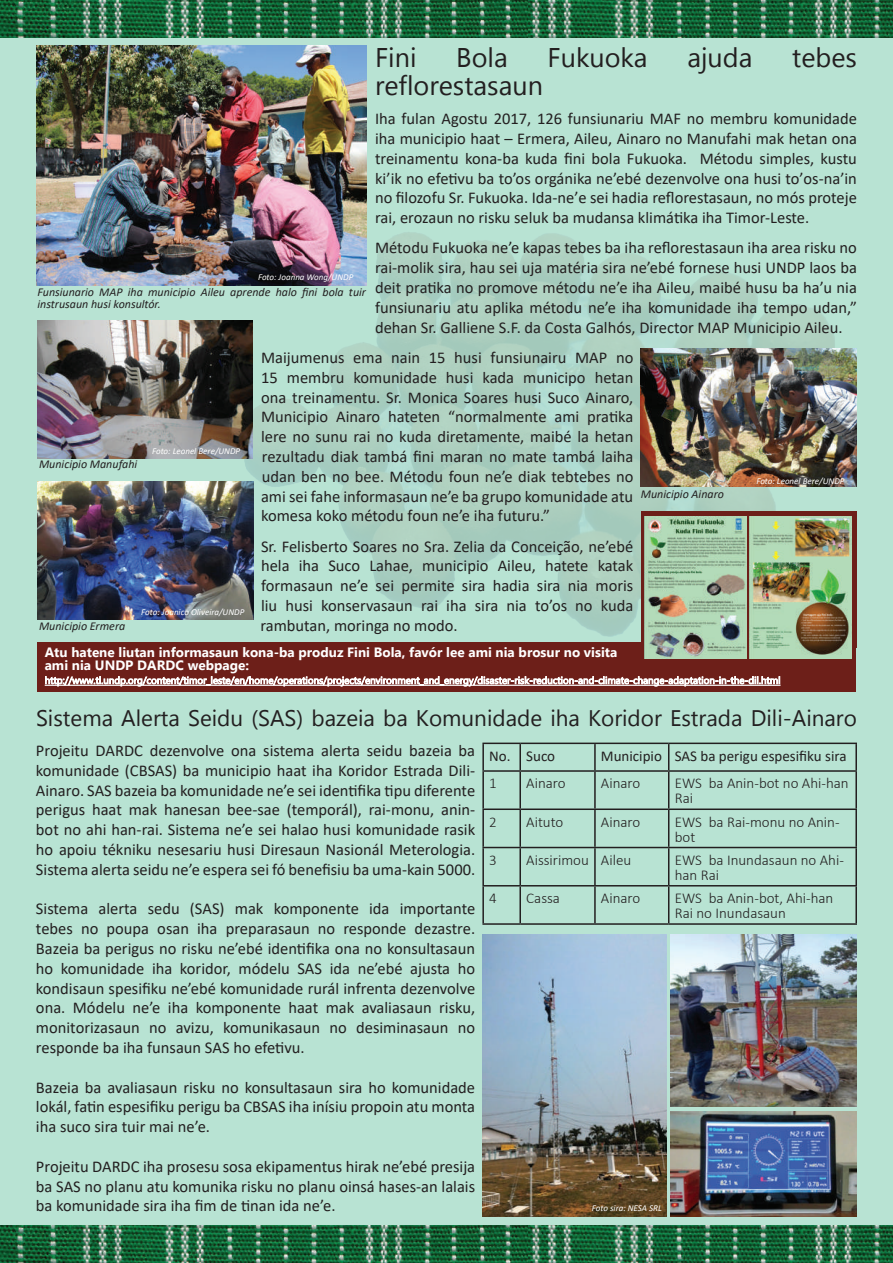
<style>
.page{position:relative;width:893px;height:1263px;background:#b8e3d3}
.page>*{position:absolute;margin:0;border:0;box-sizing:border-box;transform-origin:0 0}
.t1{font:27px "Microsoft Tai Le";color:#231f20}
.t2{font:22.5px "Microsoft Tai Le";color:#231f20}
.t3{font:16.5px/19.8px "Calibri";color:#231f20;text-align:justify}
.t4{font:300 15px/15px "Calibri";color:#231f20}
.t5{font:15px "Calibri";color:#231f20}
.t6{font:700 13.5px/13.5px "Microsoft Tai Le";color:#fff}
.t7{font:italic 12px/12px "Calibri";color:#231f20}
.t8{font:italic 9px "Calibri";color:#fff}
</style>
<div class="page">
<img style="left:0;top:0;width:528px;height:37px">
<img style="left:528px;top:0;width:365px;height:37px">
<img style="left:0;top:1225px;width:528px;height:38px">
<img style="left:528px;top:1225px;width:365px;height:38px">
<img style="left:36px;top:135px;width:820px;height:553px">
<hr style="left:482px;top:742px;width:38px;height:2px;background:#231f20">
<hr style="left:482px;top:744px;width:2px;height:26px;background:#231f20">
<hr style="left:520px;top:742px;width:75px;height:2px;background:#231f20">
<hr style="left:519px;top:744px;width:2px;height:26px;background:#231f20">
<hr style="left:595px;top:742px;width:74px;height:2px;background:#231f20">
<hr style="left:594px;top:744px;width:2px;height:26px;background:#231f20">
<hr style="left:669px;top:742px;width:188px;height:2px;background:#231f20">
<svg style="left:668px;top:744px;width:1px;height:26px"></svg>
<hr style="left:855px;top:744px;width:2px;height:26px;background:#231f20">
<hr style="left:482px;top:770px;width:38px;height:2px;background:#231f20">
<hr style="left:482px;top:772px;width:2px;height:36px;background:#231f20">
<hr style="left:520px;top:770px;width:75px;height:2px;background:#231f20">
<hr style="left:519px;top:772px;width:2px;height:36px;background:#231f20">
<hr style="left:595px;top:770px;width:74px;height:2px;background:#231f20">
<hr style="left:594px;top:772px;width:2px;height:36px;background:#231f20">
<hr style="left:669px;top:770px;width:188px;height:2px;background:#231f20">
<hr style="left:668px;top:772px;width:1px;height:36px;background:#231f20">
<hr style="left:855px;top:772px;width:2px;height:36px;background:#231f20">
<hr style="left:482px;top:808px;width:38px;height:2px;background:#231f20">
<hr style="left:482px;top:810px;width:2px;height:37px;background:#231f20">
<hr style="left:520px;top:808px;width:75px;height:2px;background:#231f20">
<hr style="left:519px;top:810px;width:2px;height:37px;background:#231f20">
<hr style="left:595px;top:808px;width:74px;height:2px;background:#231f20">
<hr style="left:594px;top:810px;width:2px;height:37px;background:#231f20">
<hr style="left:669px;top:808px;width:188px;height:2px;background:#231f20">
<hr style="left:668px;top:810px;width:1px;height:37px;background:#231f20">
<hr style="left:855px;top:810px;width:2px;height:37px;background:#231f20">
<hr style="left:482px;top:847px;width:38px;height:1px;background:#231f20">
<hr style="left:482px;top:848px;width:2px;height:37px;background:#231f20">
<hr style="left:520px;top:847px;width:75px;height:1px;background:#231f20">
<hr style="left:519px;top:848px;width:2px;height:37px;background:#231f20">
<hr style="left:595px;top:847px;width:74px;height:1px;background:#231f20">
<hr style="left:594px;top:848px;width:2px;height:37px;background:#231f20">
<hr style="left:669px;top:847px;width:188px;height:1px;background:#231f20">
<hr style="left:668px;top:848px;width:1px;height:37px;background:#231f20">
<hr style="left:855px;top:848px;width:2px;height:37px;background:#231f20">
<hr style="left:482px;top:885px;width:38px;height:1px;background:#231f20">
<hr style="left:482px;top:886px;width:2px;height:37px;background:#231f20">
<hr style="left:520px;top:885px;width:75px;height:1px;background:#231f20">
<hr style="left:519px;top:886px;width:2px;height:37px;background:#231f20">
<hr style="left:595px;top:885px;width:74px;height:1px;background:#231f20">
<hr style="left:594px;top:886px;width:2px;height:37px;background:#231f20">
<hr style="left:669px;top:885px;width:188px;height:1px;background:#231f20">
<hr style="left:668px;top:886px;width:1px;height:37px;background:#231f20">
<hr style="left:855px;top:886px;width:2px;height:37px;background:#231f20">
<hr style="left:482px;top:923px;width:38px;height:2px;background:#231f20">
<hr style="left:520px;top:923px;width:75px;height:2px;background:#231f20">
<hr style="left:595px;top:923px;width:74px;height:2px;background:#231f20">
<hr style="left:669px;top:923px;width:188px;height:2px;background:#231f20">
<img style="left:482px;top:934px;width:184px;height:282px">
<img style="left:670px;top:1111px;width:187px;height:105px">
<img style="left:670px;top:935px;width:187px;height:171px">
<img style="left:36px;top:45px;width:330px;height:240px">
<img style="left:38px;top:481px;width:216px;height:138px">
<div style="left:38px;top:643px;width:818px;height:49px;background:#6d1f19"></div>
<svg style="left:45px;top:676px;width:735px;height:11px"></svg>
<img style="left:38px;top:321px;width:214px;height:137px">
<img style="left:641px;top:348px;width:216px;height:138px">
<div style="left:641px;top:512px;width:215px;height:136px;background:#6d1f19"></div>
<img style="left:645px;top:516px;width:102px;height:143px">
<img style="left:749px;top:516px;width:103px;height:143px">
<h1 class="t1" style="left:375px;top:42px;width:43px">Fini</h1>
<h1 class="t1" style="left:456px;top:42px;width:53px">Bola</h1>
<h1 class="t1" style="left:547px;top:42px;width:102px">Fukuoka</h1>
<h1 class="t1" style="left:687px;top:42px;width:67px">ajuda</h1>
<h1 class="t1" style="left:792px;top:42px;width:66px">tebes</h1>
<h1 class="t1" style="left:375px;top:70px;width:169px">reflorestasaun</h1>
<p class="t3" style="left:375px;top:108px;width:483px">Iha fulan Agostu 2017, 126 funsiunariu MAF no membru komunidade iha municipio haat – Ermera, Aileu, Ainaro no Manufahi mak hetan ona treinamentu kona-ba kuda fini bola Fukuoka. Métodu simples, kustu ki’ik no efetivu ba to’os orgánika ne’ebé dezenvolve ona husi toʼos-naʼin no filozofu Sr. Fukuoka. Ida-neʼe sei hadia reflorestasaun, no mós proteje rai, erozaun no risku seluk ba mudansa klimátika iha Timor-Leste.</p>
<p class="t3" style="left:375px;top:238px;width:483px">Métodu Fukuoka ne’e kapas tebes ba iha reflorestasaun iha area risku no rai-molik sira, hau sei uja matéria sira ne’ebé fornese husi UNDP laos ba deit pratika no promove métodu ne’e iha Aileu, maibé husu ba ha’u nia funsiunariu atu aplika métodu ne’e iha komunidade iha tempo udan,” dehan Sr. Galliene S.F. da Costa Galhós, Director MAP Municipio Aileu.</p>
<p class="t3" style="left:261px;top:347px;width:374px">Maijumenus ema nain 15 husi funsiunairu MAP no 15 membru komunidade husi kada municipo hetan ona treinamentu. Sr. Monica Soares husi Suco Ainaro, Municipio Ainaro hateten “normalmente ami pratika lere no sunu rai no kuda diretamente, maibé la hetan rezultadu diak tambá fini maran no mate tambá laiha udan ben no bee. Métodu foun ne’e diak tebtebes no ami sei fahe informasaun ne’e ba grupo komunidade atu komesa koko métodu foun ne’e iha futuru.”</p>
<p class="t3" style="left:260px;top:536px;width:374px">Sr. Felisberto Soares no Sra. Zelia da Conceição, ne’ebé hela iha Suco Lahae, municipio Aileu, hatete katak formasaun ne’e sei permite sira hadia sira nia moris liu husi konservasaun rai iha sira nia to’os no kuda rambutan, moringa no modo.</p>
<p class="t8" style="left:258px;top:270px;width:97px">Foto: Joanna Wong/UNDP</p>
<p class="t7" style="left:38px;top:286px;width:330px">Funsiunario MAP iha municipio Aileu aprende halo fini bola tuir instrusaun husi konsultór.</p>
<p class="t8" style="left:152px;top:444px;width:90px">Foto: Leonel Bere/UNDP</p>
<p class="t7" style="left:39px;top:458px;width:100px">Municipio Manufahi</p>
<p class="t8" style="left:756px;top:475px;width:90px">Foto: Leonel Bere/UNDP</p>
<p class="t7" style="left:641px;top:487px;width:85px">Municipio Ainaro</p>
<p class="t8" style="left:141px;top:606px;width:105px">Foto: Joanico Oliveira/UNDP</p>
<p class="t7" style="left:39px;top:619px;width:88px">Municipio Ermera</p>
<p class="t6" style="left:45px;top:646px;width:574px">Atu hatene liutan informasaun kona-ba produz Fini Bola, favór lee ami nia brosur no visita ami nia UNDP DARDC webpage:</p>
<h2 class="t2" style="left:36px;top:705px;width:822px">Sistema Alerta Seidu (SAS) bazeia ba Komunidade iha Koridor Estrada Dili-Ainaro</h2>
<p class="t3" style="left:36px;top:740px;width:441px">Projeitu DARDC dezenvolve ona sistema alerta seidu bazeia ba komunidade (CBSAS) ba municipio haat iha Koridor Estrada Dili-Ainaro. SAS bazeia ba komunidade ne’e sei identifika tipu diferente perigus haat mak hanesan bee-sae (temporál), rai-monu, anin&shy;bot no ahi han-rai. Sistema ne’e sei halao husi komunidade rasik ho apoiu tékniku nesesariu husi Diresaun Nasionál Meterologia.<br>Sistema alerta seidu ne’e espera sei fó benefisiu ba uma-kain 5000.</p>
<p class="t3" style="left:36px;top:898px;width:441px">Sistema alerta sedu (SAS) mak komponente ida importante tebes no poupa osan iha preparasaun no responde dezastre.<br>Bazeia ba perigus no risku ne’ebé identifika ona no konsultasaun ho komunidade iha koridor, módelu SAS ida ne’ebé ajusta ho kondisaun spesifiku ne’ebé komunidade rurál infrenta dezenvolve ona. Módelu ne’e iha komponente haat mak avaliasaun risku, monitorizasaun no avizu, komunikasaun no desiminasaun no responde ba iha funsaun SAS ho efetivu.</p>
<p class="t3" style="left:36px;top:1077px;width:441px">Bazeia ba avaliasaun risku no konsultasaun sira ho komunidade lokál, fatin espesifiku perigu ba CBSAS iha inísiu propoin atu monta iha suco sira tuir mai ne’e.</p>
<p class="t3" style="left:36px;top:1156px;width:441px">Projeitu DARDC iha prosesu sosa ekipamentus hirak ne’ebé presija ba SAS no planu atu komunika risku no planu oinsá hases-an lalais ba komunidade sira iha fim de tinan ida ne’e.</p>
<p class="t5" style="left:489px;top:745px;width:67px">No. Suco</p>
<p class="t5" style="left:601px;top:745px;width:247px">Municipio SAS ba perigu espesifiku sira</p>
<p class="t4" style="left:489px;top:776px;width:9px">1</p>
<p class="t4" style="left:526px;top:776px;width:41px">Ainaro</p>
<p class="t4" style="left:601px;top:776px;width:41px">Ainaro</p>
<p class="t4" style="left:675px;top:776px;width:176px">EWS ba Anin-bot no Ahi-han<br>Rai</p>
<p class="t4" style="left:489px;top:814px;width:9px">2</p>
<p class="t4" style="left:526px;top:814px;width:39px">Aituto</p>
<p class="t4" style="left:601px;top:814px;width:41px">Ainaro</p>
<p class="t4" style="left:675px;top:814px;width:166px">EWS ba Rai-monu no Anin&shy;bot</p>
<p class="t4" style="left:489px;top:852px;width:9px">3</p>
<p class="t4" style="left:526px;top:852px;width:106px">Aissirimou Aileu</p>
<p class="t4" style="left:675px;top:852px;width:171px">EWS ba Inundasaun no Ahi&shy;han Rai</p>
<p class="t4" style="left:489px;top:890px;width:9px">4</p>
<p class="t4" style="left:526px;top:890px;width:35px">Cassa</p>
<p class="t4" style="left:601px;top:890px;width:41px">Ainaro</p>
<p class="t4" style="left:675px;top:890px;width:160px">EWS ba Anin-bot, Ahi-han<br>Rai no Inundasaun</p>
<p class="t8" style="left:592px;top:1202px;width:72px">Foto sira: NESA SRL</p>
</div>
